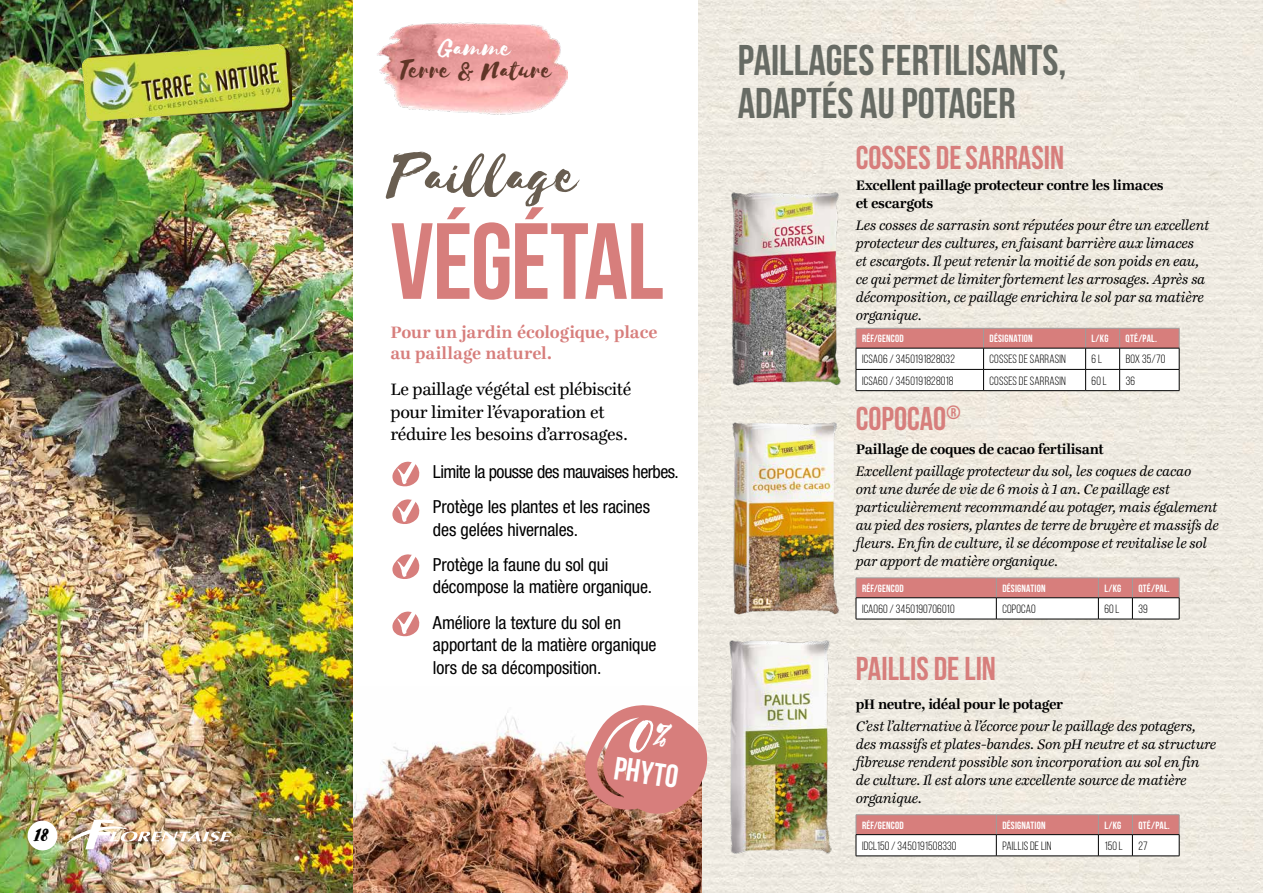
<style>
.page{position:relative;width:1263px;height:893px;background:#fff}
.page>*{position:absolute;margin:0;border:0;box-sizing:border-box;transform-origin:0 0}
.t1{font:700 108px "Bebas Neue";letter-spacing:-.015em;color:#d77e7c}
.t2{font:66px "Selima";color:#695e51}
.t3{font:700 42.9px/42.9px "Bebas Neue";color:#676b64}
.t4{font:700 33px "Bebas Neue";color:#d77e7c}
.t5{font:700 32.25px "Bebas Neue";color:#fff}
.t6{font:30px "Selima";color:#603527}
.t7{font:30px "Selima";color:#fff}
.t8{font:22.95px "Selima";color:#000}
.t9{font:condensed 18px/35.2px "Helvetica Neue LT Std";letter-spacing:-.01em;color:#000}
.t10{font:18px/22.5px "Ingeborg";letter-spacing:-.02em;color:#000}
.t11{font:700 18px/21px "Ingeborg";color:#d77e7c}
.t12{font:italic 15px/18px "Ingeborg";letter-spacing:-.02em;color:#000}
.t13{font:700 15px/18px "Ingeborg";letter-spacing:-.02em;color:#000}
.t14{font:12px "Bebas Neue";letter-spacing:.015em;color:#000}
.t15{font:700 10.5px "Bebas Neue";letter-spacing:.02em;color:#fff}
.s1{font-size:50.85px}
</style>
<div class="page">
<img style="left:352px;top:686px;width:351px;height:207px">
<img style="left:698px;top:0;width:441px;height:770px">
<img style="left:703px;top:770px;width:436px;height:123px">
<img style="left:1139px;top:0;width:124px;height:893px">
<img style="left:0;top:0;width:352px;height:893px">
<img style="left:377px;top:22px;width:190px;height:93px">
<svg style="left:392px;top:461px;width:28px;height:26px"></svg>
<svg style="left:392px;top:499px;width:28px;height:25px"></svg>
<svg style="left:392px;top:554px;width:28px;height:25px"></svg>
<svg style="left:392px;top:611px;width:28px;height:26px"></svg>
<img style="left:729px;top:419px;width:112px;height:200px">
<hr style="left:856px;top:619px;width:140px;height:1px;background:#000">
<hr style="left:996px;top:619px;width:102px;height:1px;background:#000">
<hr style="left:1098px;top:619px;width:34px;height:1px;background:#000">
<svg style="left:856px;top:578px;width:324px;height:41px"></svg>
<hr style="left:1132px;top:619px;width:47px;height:1px;background:#000">
<img style="left:726px;top:186px;width:118px;height:203px">
<svg style="left:856px;top:328px;width:324px;height:63px"></svg>
<hr style="left:1120px;top:390px;width:59px;height:1px;background:#000">
<img style="left:720px;top:633px;width:130px;height:225px">
<hr style="left:856px;top:814px;width:140px;height:1px;background:#9d9d9c">
<hr style="left:996px;top:814px;width:102px;height:1px;background:#9d9d9c">
<hr style="left:1098px;top:814px;width:34px;height:1px;background:#9d9d9c">
<hr style="left:1132px;top:814px;width:47px;height:1px;background:#9d9d9c">
<hr style="left:856px;top:856px;width:140px;height:1px;background:#000">
<hr style="left:996px;top:856px;width:102px;height:1px;background:#000">
<hr style="left:1098px;top:856px;width:34px;height:1px;background:#000">
<svg style="left:856px;top:815px;width:324px;height:41px"></svg>
<hr style="left:1132px;top:856px;width:47px;height:1px;background:#000">
<img style="left:83px;top:45px;width:209px;height:75px">
<img style="left:66px;top:819px;width:166px;height:30px">
<div style="left:28px;top:821px;width:29px;height:29px;background:#fff;border-radius:50%"></div>
<svg style="left:583px;top:701px;width:125px;height:114px;background:#d8948f"></svg>
<h3 class="t8" style="left:35px;top:822px;width:16px">18</h3>
<h3 class="t7" style="left:440px;top:32px;width:73px">Gamme</h3>
<h3 class="t6" style="left:399px;top:54px;width:154px">Terre &amp; Nature</h3>
<h2 class="t2" style="left:390px;top:140px;width:189px">Pailla<span class="s1">g</span>e</h2>
<h1 class="t1" style="left:390px;top:202px;width:275px">VÉGÉTAL</h1>
<p class="t11" style="left:390px;top:322px;width:269px">Pour un jardin écologique, place au paillage naturel.</p>
<p class="t10" style="left:390px;top:378px;width:242px">Le paillage végétal est plébiscité pour limiter l’évaporation et réduire les besoins d’arrosages.</p>
<p class="t9" style="left:433px;top:454px;width:247px">Limite la pousse des mauvaises herbes.<br>Protège les plantes et les racines</p>
<p class="t9" style="left:433px;top:512px;width:177px">des gelées hivernales.<br>Protège la faune du sol qui</p>
<p class="t9" style="left:433px;top:569px;width:221px">décompose la matière organique.<br>Améliore la texture du sol en</p>
<p class="t9" style="left:433px;top:633px;width:225px;line-height:22.5px">apportant de la matière organique lors de sa décomposition.</p>
<h3 class="t5" style="left:617px;top:750px;width:66px;rotate:9deg">PHYTO</h3>
<h3 class="t3" style="left:738px;top:38px;width:330px">PAILLAGES FERTILISANTS,<br>ADAPTÉS AU POTAGER</h3>
<h3 class="t4" style="left:856px;top:140px;width:210px">COSSES DESARRASIN</h3>
<p class="t13" style="left:856px;top:176px;width:310px">Excellent paillage protecteur contre les limaces et escargots</p>
<p class="t12" style="left:856px;top:216px;width:355px">Les cosses de sarrasin sont réputées pour être un excellent protecteur des cultures, en faisant barrière aux limaces et escargots. Il peut retenir la moitié de son poids en eau, ce qui permet de limiter fortement les arrosages. Après sa décomposition, ce paillage enrichira le sol par sa matière organique.</p>
<p class="t15" style="left:862px;top:333px;width:43px">RÉF/GENCOD</p>
<p class="t15" style="left:989px;top:333px;width:45px">DÉSIGNATION</p>
<p class="t15" style="left:1091px;top:333px;width:18px">L/KG</p>
<p class="t15" style="left:1126px;top:333px;width:33px">QTÉ/PAL.</p>
<p class="t14" style="left:862px;top:353px;width:94px">ICSA06 / 3450191828032</p>
<p class="t14" style="left:989px;top:353px;width:78px">COSSES DE SARRASIN</p>
<p class="t14" style="left:1092px;top:353px;width:12px">6 L</p>
<p class="t14" style="left:1126px;top:353px;width:41px">BOX 35/70</p>
<p class="t14" style="left:862px;top:374px;width:93px">ICSA60 / 3450191828018</p>
<p class="t14" style="left:989px;top:374px;width:78px">COSSES DE SARRASIN</p>
<p class="t14" style="left:1092px;top:374px;width:17px">60 L</p>
<p class="t14" style="left:1126px;top:374px;width:11px">36</p>
<h3 class="t4" style="left:856px;top:400px;width:106px">COPOCAO<sup>®</sup></h3>
<p class="t13" style="left:856px;top:440px;width:250px">Paillage de coques de cacao fertilisant</p>
<p class="t12" style="left:856px;top:463px;width:364px">Excellent paillage protecteur du sol, les coques de cacao<br>ont une durée de vie de 6 mois à 1 an. Ce paillage est particulièrement recommandé au potager, mais également au pied des rosiers, plantes de terre de bruyère et massifs de fleurs. En fin de culture, il se décompose et revitalise le sol par apport de matière organique.</p>
<p class="t15" style="left:862px;top:582px;width:43px">RÉF/GENCOD</p>
<p class="t15" style="left:1002px;top:582px;width:45px">DÉSIGNATION</p>
<p class="t15" style="left:1104px;top:582px;width:18px">L/KG</p>
<p class="t15" style="left:1138px;top:582px;width:33px">QTÉ/PAL.</p>
<p class="t14" style="left:862px;top:602px;width:94px">ICAO60 / 3450190706010</p>
<p class="t14" style="left:1002px;top:602px;width:35px">COPOCAO</p>
<p class="t14" style="left:1104px;top:602px;width:17px">60 L</p>
<p class="t14" style="left:1138px;top:602px;width:11px">39</p>
<h3 class="t4" style="left:856px;top:651px;width:142px">PAILLIS DE LIN</h3>
<p class="t13" style="left:856px;top:695px;width:209px">pH neutre, idéal pour le potager</p>
<p class="t12" style="left:856px;top:718px;width:362px">C’est l’alternative à l’écorce pour le paillage des potagers, des massifs et plates-bandes. Son pH neutre et sa structure fibreuse rendent possible son incorporation au sol en fin de culture. Il est alors une excellente source de matière organique.</p>
<p class="t15" style="left:862px;top:819px;width:43px">RÉF/GENCOD</p>
<p class="t15" style="left:1002px;top:819px;width:45px">DÉSIGNATION</p>
<p class="t15" style="left:1104px;top:819px;width:18px">L/KG</p>
<p class="t15" style="left:1138px;top:819px;width:33px">QTÉ/PAL.</p>
<p class="t14" style="left:862px;top:839px;width:96px">IDCL150 / 3450191508330</p>
<p class="t14" style="left:1002px;top:839px;width:51px">PAILLIS DE LIN</p>
<p class="t14" style="left:1104px;top:839px;width:20px">150 L</p>
<p class="t14" style="left:1138px;top:839px;width:11px">27</p>
</div>
